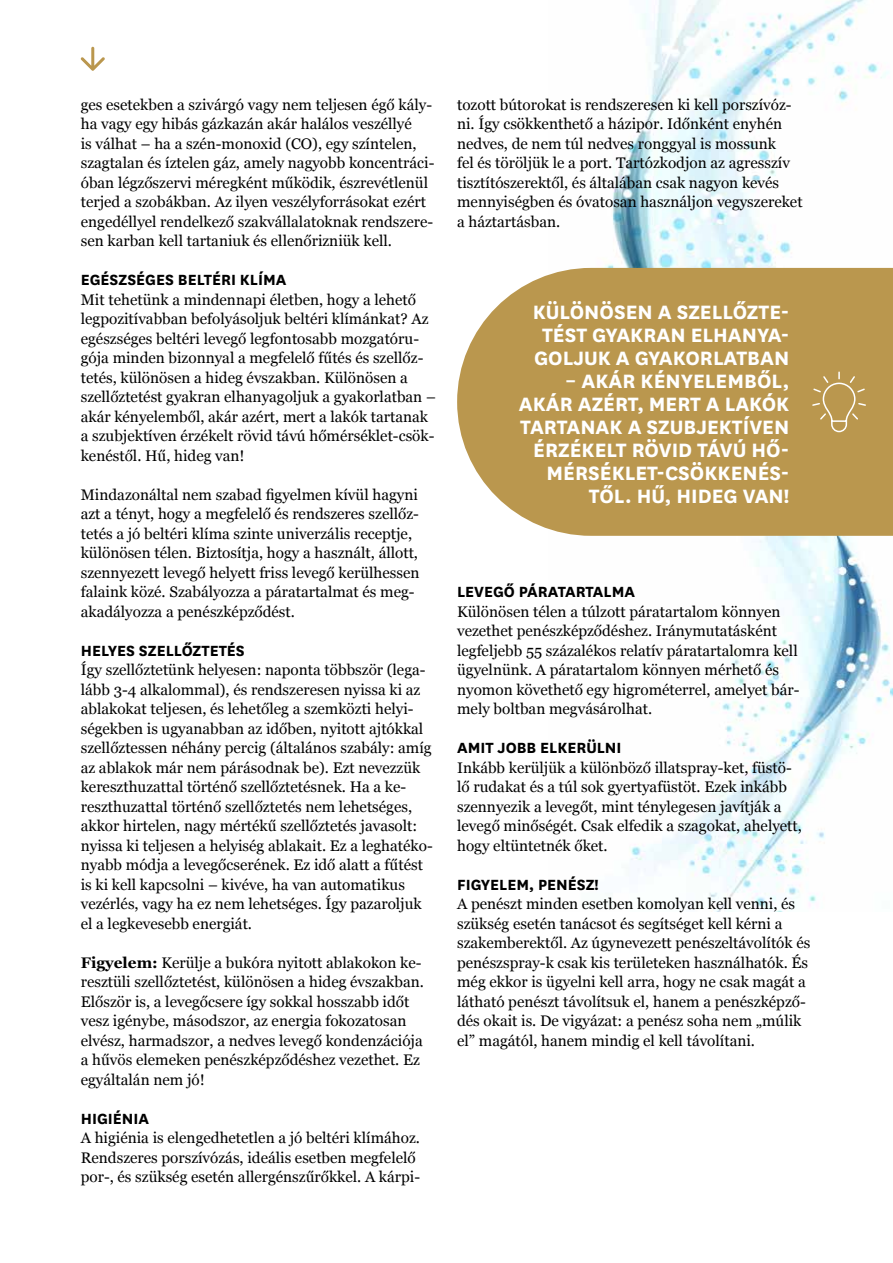
<style>
.page{position:relative;width:893px;height:1263px;background:#fff}
.page>*{position:absolute;margin:0;border:0;box-sizing:border-box;transform-origin:0 0}
.t1{font:700 22.65px/23px "National";color:#fff;text-align:center}
.t2{font:700 17.25px "National";color:#000}
.t3{font:15.3px/19.5px "Georgia";color:#000}
.s1{font-weight:700}
</style>
<div class="page">
<img style="left:589px;top:0;width:304px;height:911px">
<svg style="left:81px;top:47px;width:24px;height:24px"></svg>
<svg style="left:457px;top:268px;width:436px;height:268px;background:#bf9e5a"></svg>
<svg style="left:811px;top:371px;width:56px;height:62px;background:#c0a05d"></svg>
<p class="t3" style="left:81px;top:94px;width:355px">ges esetekben a szivárgó vagy nem teljesen égő kály&shy;ha vagy egy hibás gázkazán akár halálos veszéllyé<br>is válhat – ha a szén-monoxid (CO), egy színtelen, szagtalan és íztelen gáz, amely nagyobb koncentráci&shy;óban légzőszervi méregként működik, észrevétlenül terjed a szobákban. Az ilyen veszélyforrásokat ezért engedéllyel rendelkező szakvállalatoknak rendszere&shy;sen karban kell tartaniuk és ellenőrizniük kell.</p>
<p class="t2" style="left:81px;top:268px;width:207px">EGÉSZSÉGES BELTÉRI KLÍMA</p>
<p class="t3" style="left:81px;top:289px;width:357px">Mit tehetünk a mindennapi életben, hogy a lehető legpozitívabban befolyásoljuk beltéri klímánkat? Az egészséges beltéri levegő legfontosabb mozgatóru&shy;gója minden bizonnyal a megfelelő fűtés és szellőz&shy;tetés, különösen a hideg évszakban. Különösen a szellőztetést gyakran elhanyagoljuk a gyakorlatban – akár kényelemből, akár azért, mert a lakók tartanak a szubjektíven érzékelt rövid távú hőmérséklet-csök&shy;kenéstől. Hű, hideg van!</p>
<p class="t3" style="left:81px;top:484px;width:340px">Mindazonáltal nem szabad figyelmen kívül hagyni azt a tényt, hogy a megfelelő és rendszeres szellőz&shy;tetés a jó beltéri klíma szinte univerzális receptje, különösen télen. Biztosítja, hogy a használt, állott, szennyezett levegő helyett friss levegő kerülhessen falaink közé. Szabályozza a páratartalmat és meg&shy;akadályozza a penészképződést.</p>
<p class="t2" style="left:81px;top:638px;width:166px">HELYES SZELLŐZTETÉS</p>
<p class="t3" style="left:81px;top:659px;width:354px">Így szellőztetünk helyesen: naponta többször (lega&shy;lább 3-4 alkalommal), és rendszeresen nyissa ki az ablakokat teljesen, és lehetőleg a szemközti helyi&shy;ségekben is ugyanabban az időben, nyitott ajtókkal szellőztessen néhány percig (általános szabály: amíg az ablakok már nem párásodnak be). Ezt nevezzük kereszthuzattal történő szellőztetésnek. Ha a ke&shy;reszthuzattal történő szellőztetés nem lehetséges, akkor hirtelen, nagy mértékű szellőztetés javasolt: nyissa ki teljesen a helyiség ablakait. Ez a leghatéko&shy;nyabb módja a levegőcserének. Ez idő alatt a fűtést is ki kell kapcsolni – kivéve, ha van automatikus vezérlés, vagy ha ez nem lehetséges. Így pazaroljuk el a legkevesebb energiát.</p>
<p class="t3" style="left:81px;top:952px;width:345px"><span class="s1">Figyelem:</span> Kerülje a bukóra nyitott ablakokon ke&shy;resztüli szellőztetést, különösen a hideg évszakban.<br>Először is, a levegőcsere így sokkal hosszabb időt vesz igénybe, másodszor, az energia fokozatosan elvész, harmadszor, a nedves levegő kondenzációja a hűvös elemeken penészképződéshez vezethet. Ez egyáltalán nem jó!</p>
<p class="t2" style="left:81px;top:1106px;width:70px">HIGIÉNIA</p>
<p class="t3" style="left:81px;top:1127px;width:341px">A higiénia is elengedhetetlen a jó beltéri klímához.<br>Rendszeres porszívózás, ideális esetben megfelelő por-, és szükség esetén allergénszűrőkkel. A kárpi-</p>
<p class="t3" style="left:457px;top:94px;width:347px">tozott bútorokat is rendszeresen ki kell porszívóz&shy;ni. Így csökkenthető a házipor. Időnként enyhén nedves, de nem túl nedves ronggyal is mossunk<br>fel és töröljük le a port. Tartózkodjon az agresszív tisztítószerektől, és általában csak nagyon kevés mennyiségben és óvatosan használjon vegyszereket a háztartásban.</p>
<h1 class="t1" style="left:533px;top:299px;width:258px">KÜLÖNÖSEN A SZELLŐZTE-<br>TÉST GYAKRAN ELHANYA-<br>GOLJUK A GYAKORLATBAN</h1>
<h1 class="t1" style="left:519px;top:368px;width:272px;text-align:right">– AKÁR KÉNYELEMBŐL,<br>AKÁR AZÉRT, MERT A LAKÓK<br>TARTANAK A SZUBJEKTÍVEN<br>ÉRZÉKELT RÖVID TÁVÚ HŐ-<br>MÉRSÉKLET-CSÖKKENÉS-<br>TŐL. HŰ, HIDEG VAN!</h1>
<p class="t2" style="left:457px;top:580px;width:179px">LEVEGŐ PÁRATARTALMA</p>
<p class="t3" style="left:457px;top:601px;width:344px">Különösen télen a túlzott páratartalom könnyen vezethet penészképződéshez. Iránymutatásként legfeljebb 55 százalékos relatív páratartalomra kell ügyelnünk. A páratartalom könnyen mérhető és nyomon követhető egy higrométerrel, amelyet bár&shy;mely boltban megvásárolhat.</p>
<p class="t2" style="left:457px;top:736px;width:166px">AMIT JOBB ELKERÜLNI</p>
<p class="t3" style="left:457px;top:757px;width:346px">Inkább kerüljük a különböző illatspray-ket, füstö&shy;lő rudakat és a túl sok gyertyafüstöt. Ezek inkább szennyezik a levegőt, mint ténylegesen javítják a levegő minőségét. Csak elfedik a szagokat, ahelyett, hogy eltüntetnék őket.</p>
<p class="t2" style="left:457px;top:872px;width:143px">FIGYELEM, PENÉSZ!</p>
<p class="t3" style="left:457px;top:893px;width:355px">A penészt minden esetben komolyan kell venni, és szükség esetén tanácsot és segítséget kell kérni a szakemberektől. Az úgynevezett penészeltávolítók és penészspray-k csak kis területeken használhatók. És még ekkor is ügyelni kell arra, hogy ne csak magát a látható penészt távolítsuk el, hanem a penészképző&shy;dés okait is. De vigyázat: a penész soha nem „múlik el” magától, hanem mindig el kell távolítani.</p>
</div>
